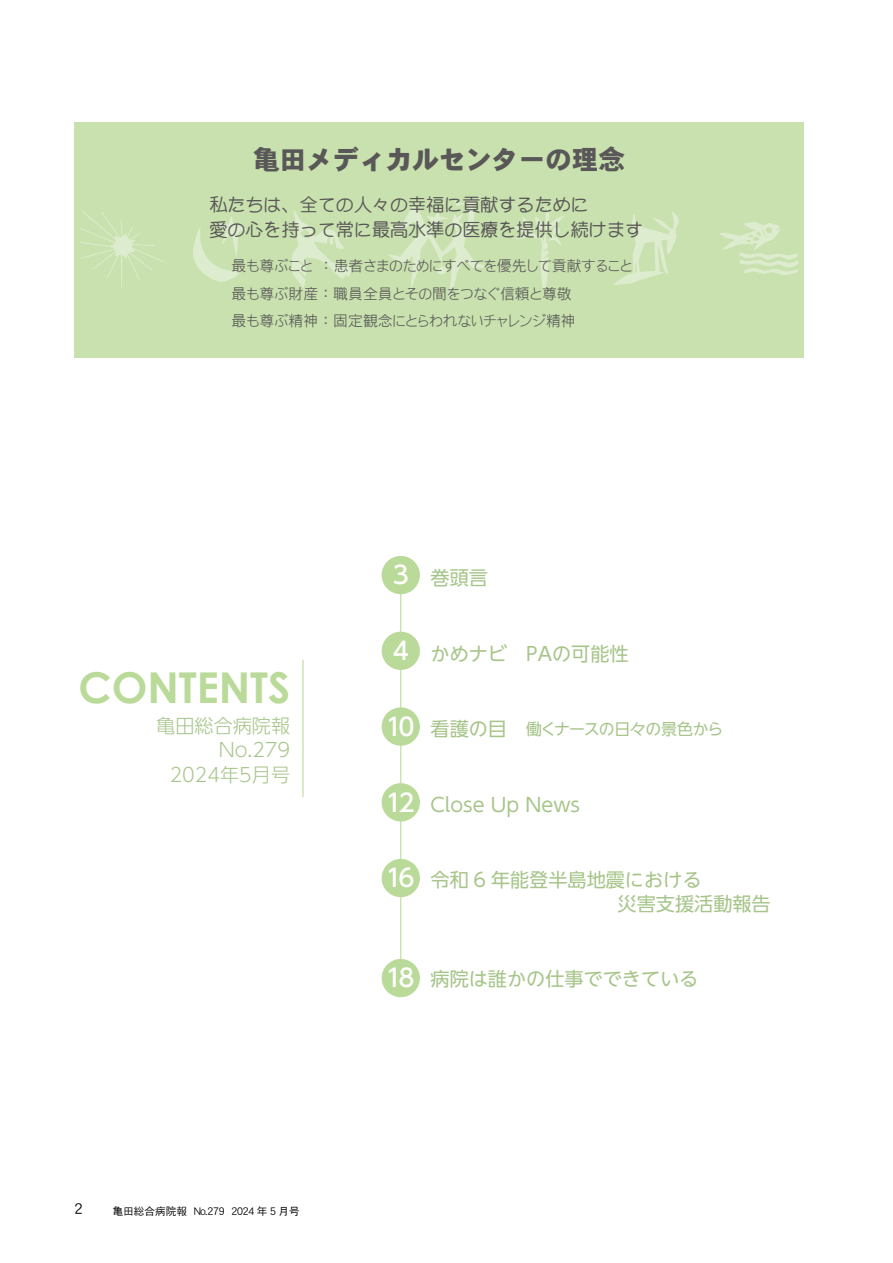
<style>
.page{position:relative;width:893px;height:1263px;background:#fff}
.page>*{position:absolute;margin:0;border:0;box-sizing:border-box;transform-origin:0 0}
.t1{font:700 42.45px "Century Gothic";color:#b9da98}
.t2{font:26.55px "DFHS Gothic W9 WINP RKSJ H";color:#595757}
.t3{font:500 24.45px "UD Shin Go NT Pro";letter-spacing:-.145em;color:#fff}
.t4{font:19.2px/23.4px "UD Shin Go NT Pro";color:#a7c58a}
.t5{font:300 19.2px/24.5px "UD Shin Go NT Pro";color:#a7c58a;text-align:right}
.t6{font:18px/24.5px "DF Maru Gothic Md WIN RKSJ H";color:#595757}
.t7{font:15.9px "UD Shin Go NT Pro";letter-spacing:-.045em;color:#a7c58a}
.t8{font:14.85px/27.6px "DF Gothic P W3 WING RKSJ H";color:#595757}
.t9{font:14.85px "DFHS Gothic W3 WINP RKSJ H";color:#000}
.t10{font:10.65px "DFHS Gothic W3 WINP RKSJ H";color:#000}
.s1{font-size:19.2px}
</style>
<div class="page">
<div style="left:74px;top:122px;width:730px;height:235px;background:#c8e1ae"></div>
<img style="left:80px;top:210px;width:84px;height:77px">
<img style="left:193px;top:216px;width:54px;height:65px">
<img style="left:292px;top:210px;width:58px;height:77px">
<img style="left:389px;top:200px;width:95px;height:97px">
<img style="left:516px;top:208px;width:48px;height:81px">
<img style="left:613px;top:213px;width:65px;height:72px">
<img style="left:719px;top:223px;width:80px;height:52px">
<hr style="left:400px;top:593px;width:1px;height:386px;background:#b9da98">
<div style="left:382px;top:632px;width:38px;height:38px;background:#b9da98;border-radius:50%"></div>
<div style="left:382px;top:707px;width:38px;height:39px;background:#b9da98;border-radius:50%"></div>
<div style="left:382px;top:783px;width:38px;height:38px;background:#b9da98;border-radius:50%"></div>
<div style="left:382px;top:556px;width:38px;height:38px;background:#b9da98;border-radius:50%"></div>
<hr style="left:302px;top:660px;width:1px;height:137px;background:#b9da98">
<div style="left:382px;top:859px;width:38px;height:38px;background:#b9da98;border-radius:50%"></div>
<div style="left:382px;top:959px;width:38px;height:38px;background:#b9da98;border-radius:50%"></div>
<h2 class="t2" style="left:253px;top:146px;width:374px">亀田メディカルセンターの理念</h2>
<p class="t6" style="left:209px;top:193px;width:435px">私たちは、全ての人々の幸福に貢献するために<br>愛の心を持って常に最高水準の医療を提供し続けます</p>
<p class="t8" style="left:232px;top:252px;width:402px">最も尊ぶこと ：患者さまのためにすべてを優先して貢献すること最も尊ぶ財産：職員全員とその間をつなぐ信頼と尊敬<br>最も尊ぶ精神：固定観念にとらわれないチャレンジ精神</p>
<h1 class="t1" style="left:78px;top:656px;width:213px">CONTENTS</h1>
<p class="t5" style="left:156px;top:712px;width:135px">亀田総合病院報<br>No.279<br>2024年5月号</p>
<p class="t9" style="left:74px;top:1201px;width:10px">2</p>
<p class="t10" style="left:113px;top:1205px;width:189px">亀田総合病院報 No.279 2024 年 5 月号</p>
<h3 class="t3" style="left:393px;top:555px;width:18px">3</h3>
<p class="t4" style="left:431px;top:566px;width:59px">巻頭言</p>
<h3 class="t3" style="left:393px;top:631px;width:18px">4</h3>
<p class="t4" style="left:431px;top:641px;width:200px">かめナビ　PAの可能性</p>
<h3 class="t3" style="left:386px;top:707px;width:30px">10</h3>
<p class="t7" style="left:431px;top:716px;width:294px"><span class="s1">看護の目</span> 働くナースの日々の景色から</p>
<h3 class="t3" style="left:386px;top:782px;width:30px">12</h3>
<p class="t4" style="left:431px;top:792px;width:151px">Close Up News</p>
<h3 class="t3" style="left:386px;top:858px;width:30px">16</h3>
<p class="t4" style="left:618px;top:868px;width:155px;text-indent:-187px">令和 6 年能登半島地震における<br>災害支援活動報告</p>
<h3 class="t3" style="left:386px;top:958px;width:30px">18</h3>
<p class="t4" style="left:431px;top:966px;width:269px">病院は誰かの仕事でできている</p>
</div>
